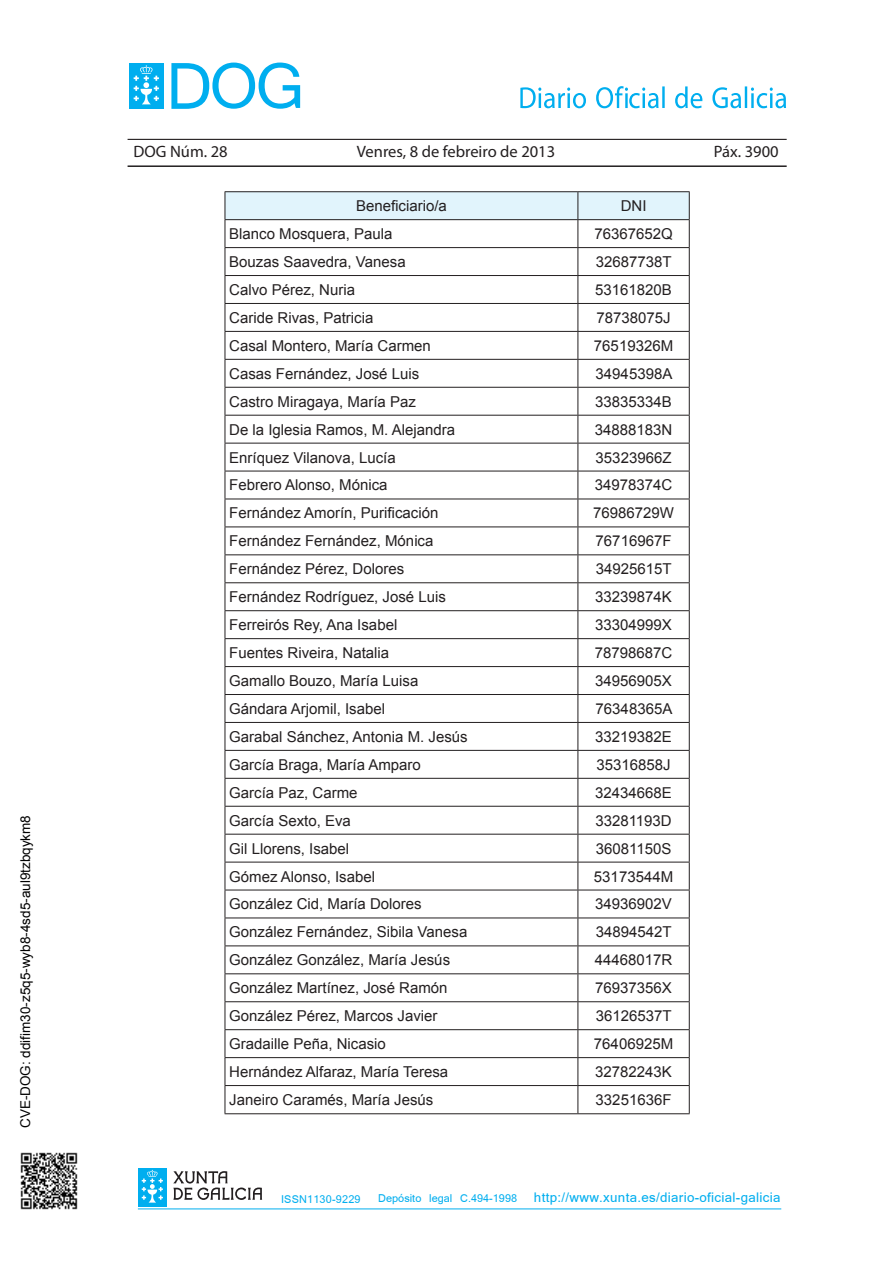
<style>
.page{position:relative;width:893px;height:1263px;background:#fff}
.page>*{position:absolute;margin:0;border:0;box-sizing:border-box;transform-origin:0 0}
.t1{font:21.15px "Kartika";letter-spacing:.015em;color:#00aeef}
.t2{font:16.5px "Myriad Pro";color:#231f20}
.t3{font:15px "Arial";color:#231f20}
.t4{font:13.5px "Arial";color:#000}
.s1{font-size:17.25px}
</style>
<div class="page">
<hr style="left:128px;top:139px;width:659px;height:1px;background:#231f20">
<hr style="left:128px;top:165px;width:659px;height:2px;background:#231f20">
<svg style="left:520px;top:86px;width:266px;height:22px"></svg>
<div style="left:129px;top:63px;width:35px;height:46px;background:#00aeef"></div>
<svg style="left:134px;top:65px;width:25px;height:39px"></svg>
<svg style="left:171px;top:63px;width:129px;height:46px"></svg>
<div style="left:138px;top:1168px;width:29px;height:38px;background:#00aeef"></div>
<svg style="left:142px;top:1170px;width:21px;height:32px"></svg>
<svg style="left:173px;top:1171px;width:89px;height:29px"></svg>
<hr style="left:138px;top:1208px;width:643px;height:1px;background:#00aeef">
<hr style="left:225px;top:191px;width:353px;height:1px;background:#231f20">
<hr style="left:578px;top:191px;width:112px;height:1px;background:#231f20">
<svg style="left:225px;top:192px;width:465px;height:921px"></svg>
<hr style="left:225px;top:1113px;width:353px;height:1px;background:#231f20">
<hr style="left:578px;top:1113px;width:112px;height:1px;background:#231f20">
<img style="left:20px;top:1152px;width:58px;height:58px">
<p class="t4" style="left:20px;top:1128px;width:314px;rotate:-90deg">CVE-DOG: ddifim30-z5q5-wyb8-4sd5-aul9tzbqykm8</p>
<p class="t2" style="left:134px;top:141px;width:96px">DOG Núm. 28</p>
<p class="t2" style="left:357px;top:141px;width:200px">Venres, 8 de febreiro de 2013</p>
<p class="t2" style="left:714px;top:141px;width:66px">Páx. 3900</p>
<p class="t3" style="left:356px;top:196px;width:92px">Beneficiario/a</p>
<p class="t3" style="left:621px;top:196px;width:27px">DNI</p>
<p class="t3" style="left:229px;top:224px;width:165px">Blanco Mosquera, Paula</p>
<p class="t3" style="left:594px;top:224px;width:80px">76367652Q</p>
<p class="t3" style="left:229px;top:252px;width:178px">Bouzas Saavedra, Vanesa</p>
<p class="t3" style="left:596px;top:252px;width:77px">32687738T</p>
<p class="t3" style="left:229px;top:280px;width:127px">Calvo Pérez, Nuria</p>
<p class="t3" style="left:595px;top:280px;width:78px">53161820B</p>
<p class="t3" style="left:229px;top:308px;width:146px">Caride Rivas, Patricia</p>
<p class="t3" style="left:596px;top:308px;width:76px">78738075J</p>
<p class="t3" style="left:229px;top:336px;width:203px">Casal Montero, María Carmen</p>
<p class="t3" style="left:594px;top:336px;width:81px">76519326M</p>
<p class="t3" style="left:229px;top:364px;width:192px">Casas Fernández, José Luis</p>
<p class="t3" style="left:596px;top:364px;width:78px">34945398A</p>
<p class="t3" style="left:229px;top:392px;width:188px">Castro Miragaya, María Paz</p>
<p class="t3" style="left:595px;top:392px;width:78px">33835334B</p>
<p class="t3" style="left:229px;top:419px;width:227px">De la Iglesia Ramos, M. Alejandra</p>
<p class="t3" style="left:595px;top:419px;width:79px">34888183N</p>
<p class="t3" style="left:229px;top:447px;width:168px">Enríquez Vilanova, Lucía</p>
<p class="t3" style="left:596px;top:447px;width:77px">35323966Z</p>
<p class="t3" style="left:229px;top:475px;width:160px">Febrero Alonso, Mónica</p>
<p class="t3" style="left:595px;top:475px;width:79px">34978374C</p>
<p class="t3" style="left:229px;top:503px;width:211px">Fernández Amorín, Purificación</p>
<p class="t3" style="left:593px;top:503px;width:82px">76986729W</p>
<p class="t3" style="left:229px;top:531px;width:206px">Fernández Fernández, Mónica</p>
<p class="t3" style="left:596px;top:531px;width:77px">76716967F</p>
<p class="t3" style="left:229px;top:559px;width:177px">Fernández Pérez, Dolores</p>
<p class="t3" style="left:596px;top:559px;width:77px">34925615T</p>
<p class="t3" style="left:229px;top:587px;width:218px">Fernández Rodríguez, José Luis</p>
<p class="t3" style="left:595px;top:587px;width:78px">33239874K</p>
<p class="t3" style="left:229px;top:615px;width:170px">Ferreirós Rey, Ana Isabel</p>
<p class="t3" style="left:595px;top:615px;width:78px">33304999X</p>
<p class="t3" style="left:229px;top:643px;width:162px">Fuentes Riveira, Natalia</p>
<p class="t3" style="left:595px;top:643px;width:79px">78798687C</p>
<p class="t3" style="left:229px;top:671px;width:191px">Gamallo Bouzo, María Luisa</p>
<p class="t3" style="left:595px;top:671px;width:78px">34956905X</p>
<p class="t3" style="left:229px;top:699px;width:157px">Gándara Arjomil, Isabel</p>
<p class="t3" style="left:596px;top:699px;width:78px">76348365A</p>
<p class="t3" style="left:229px;top:727px;width:240px">Garabal Sánchez, Antonia M. Jesús</p>
<p class="t3" style="left:595px;top:727px;width:78px">33219382E</p>
<p class="t3" style="left:229px;top:755px;width:193px">García Braga, María Amparo</p>
<p class="t3" style="left:596px;top:755px;width:76px">35316858J</p>
<p class="t3" style="left:229px;top:783px;width:130px">García Paz, Carme</p>
<p class="t3" style="left:595px;top:783px;width:78px">32434668E</p>
<p class="t3" style="left:229px;top:810px;width:123px">García Sexto, Eva</p>
<p class="t3" style="left:595px;top:810px;width:78px">33281193D</p>
<p class="t3" style="left:229px;top:838px;width:122px">Gil Llorens, Isabel</p>
<p class="t3" style="left:596px;top:838px;width:77px">36081150S</p>
<p class="t3" style="left:229px;top:866px;width:147px">Gómez Alonso, Isabel</p>
<p class="t3" style="left:594px;top:866px;width:81px">53173544M</p>
<p class="t3" style="left:229px;top:894px;width:194px">González Cid, María Dolores</p>
<p class="t3" style="left:595px;top:894px;width:78px">34936902V</p>
<p class="t3" style="left:229px;top:922px;width:240px">González Fernández, Sibila Vanesa</p>
<p class="t3" style="left:596px;top:922px;width:77px">34894542T</p>
<p class="t3" style="left:229px;top:950px;width:222px">González González, María Jesús</p>
<p class="t3" style="left:595px;top:950px;width:79px">44468017R</p>
<p class="t3" style="left:229px;top:978px;width:220px">González Martínez, José Ramón</p>
<p class="t3" style="left:595px;top:978px;width:78px">76937356X</p>
<p class="t3" style="left:229px;top:1006px;width:210px">González Pérez, Marcos Javier</p>
<p class="t3" style="left:596px;top:1006px;width:77px">36126537T</p>
<p class="t3" style="left:229px;top:1034px;width:158px">Gradaille Peña, Nicasio</p>
<p class="t3" style="left:594px;top:1034px;width:81px">76406925M</p>
<p class="t3" style="left:229px;top:1062px;width:220px">Hernández Alfaraz, María Teresa</p>
<p class="t3" style="left:595px;top:1062px;width:78px">32782243K</p>
<p class="t3" style="left:229px;top:1090px;width:206px">Janeiro Caramés, María Jesús</p>
<p class="t3" style="left:596px;top:1090px;width:77px">33251636F</p>
<h1 class="t1" style="left:281px;top:1187px;width:501px"><span class="s1">ISSN1130-9229 Depósito legal C.494-1998</span> http://www.xunta.es/diario-oficial-galicia</h1>
</div>
